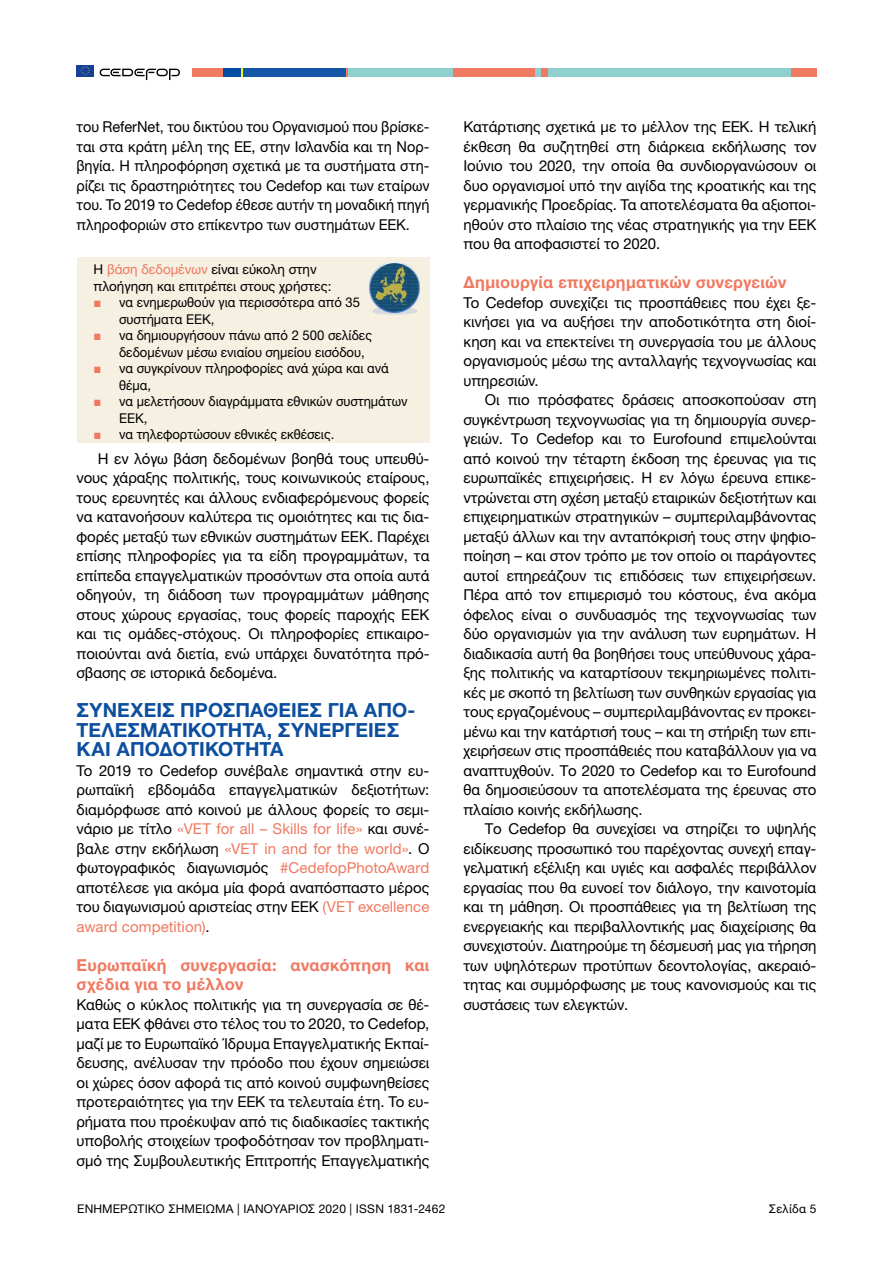
<style>
.page{position:relative;width:893px;height:1263px;background:#fff}
.page>*{position:absolute;margin:0;border:0;box-sizing:border-box;transform-origin:0 0}
.t1{font:700 19.5px/19.5px "Helvetica Neue LTW1 G";color:#0d4f9e}
.t2{font:700 16.5px/19.5px "Helvetica Neue LTW1 G";letter-spacing:.015em;color:#ef7961}
.t3{font:15px/19.5px "Helvetica Neue LTW1 G";letter-spacing:-.005em;color:#000;text-align:justify}
.t4{font:13.5px/16.5px "Helvetica Neue LTW1 G";color:#000}
.t5{font:12px "Helvetica Neue LTW1 G";letter-spacing:.01em;color:#000}
.s1{color:#ef7961}
.s2{font-family:"Arial";color:#ef7961}
</style>
<div class="page">
<div style="left:77px;top:65px;width:17px;height:11px;background:#164194"></div>
<svg style="left:81px;top:66px;width:9px;height:9px"></svg>
<svg style="left:100px;top:69px;width:80px;height:11px"></svg>
<div style="left:192px;top:68px;width:31px;height:9px;background:#ef7961"></div>
<div style="left:347px;top:68px;width:106px;height:9px;background:#8fcfce"></div>
<div style="left:453px;top:68px;width:82px;height:9px;background:#ef7961"></div>
<div style="left:535px;top:68px;width:7px;height:9px;background:#8fcfce"></div>
<div style="left:548px;top:68px;width:243px;height:9px;background:#8fcfce"></div>
<div style="left:542px;top:68px;width:6px;height:9px;background:#ef7961"></div>
<div style="left:223px;top:68px;width:18px;height:9px;background:#034da2"></div>
<svg style="left:241px;top:68px;width:2px;height:9px"></svg>
<svg style="left:345px;top:68px;width:2px;height:9px"></svg>
<div style="left:243px;top:68px;width:102px;height:9px;background:#1556a6"></div>
<div style="left:791px;top:68px;width:26px;height:9px;background:#ef7961"></div>
<div style="left:77px;top:258px;width:352px;height:185px;background:#f5f0e1"></div>
<img style="left:370px;top:262px;width:50px;height:53px">
<p class="t3" style="left:77px;top:117px;width:354px">του ReferNet, του δικτύου του Οργανισμού που βρίσκε&shy;ται στα κράτη μέλη της ΕΕ, στην Ισλανδία και τη Νορ&shy;βηγία. Η πληροφόρηση σχετικά με τα συστήματα στη&shy;ρίζει τις δραστηριότητες του Cedefop και των εταίρων του. Το 2019 το Cedefop έθεσε αυτήν τη μοναδική πηγή πληροφοριών στο επίκεντρο των συστημάτων ΕΕΚ.</p>
<p class="t4" style="left:94px;top:261px;width:239px">Η <span class="s1">βάση δεδομένων</span> είναι εύκολη στην πλοήγηση και επιτρέπει στους χρήστες:</p>
<p class="t4" style="left:119px;top:294px;width:243px;text-indent:-26px"><span class="s2">■</span> να ενημερωθούν για περισσότερα από 35 συστήματα ΕΕΚ,</p>
<p class="t4" style="left:119px;top:327px;width:254px;text-indent:-26px"><span class="s2">■</span> να δημιουργήσουν πάνω από 2 500 σελίδες δεδομένων μέσω ενιαίου σημείου εισόδου,</p>
<p class="t4" style="left:119px;top:360px;width:271px;text-indent:-26px"><span class="s2">■</span> να συγκρίνουν πληροφορίες ανά χώρα και ανά θέμα,</p>
<p class="t4" style="left:119px;top:393px;width:290px;text-indent:-26px"><span class="s2">■</span> να μελετήσουν διαγράμματα εθνικών συστημάτων<br>ΕΕΚ,</p>
<p class="t4" style="left:94px;top:426px;width:242px"><span class="s2">■</span> να τηλεφορτώσουν εθνικές εκθέσεις.</p>
<p class="t3" style="left:77px;top:448px;width:354px;text-indent:21px">Η εν λόγω βάση δεδομένων βοηθά τους υπευθύ&shy;νους χάραξης πολιτικής, τους κοινωνικούς εταίρους, τους ερευνητές και άλλους ενδιαφερόμενους φορείς να κατανοήσουν καλύτερα τις ομοιότητες και τις δια&shy;φορές μεταξύ των εθνικών συστημάτων ΕΕΚ. Παρέχει επίσης πληροφορίες για τα είδη προγραμμάτων, τα επίπεδα επαγγελματικών προσόντων στα οποία αυτά οδηγούν, τη διάδοση των προγραμμάτων μάθησης στους χώρους εργασίας, τους φορείς παροχής ΕΕΚ και τις ομάδες-στόχους. Οι πληροφορίες επικαιρο&shy;ποιούνται ανά διετία, ενώ υπάρχει δυνατότητα πρό&shy;σβασης σε ιστορικά δεδομένα.</p>
<h1 class="t1" style="left:77px;top:700px;width:340px">ΣΥΝΕΧΕΙΣ ΠΡΟΣΠΑΘΕΙΕΣ ΓΙΑ ΑΠΟ-<br>ΤΕΛΕΣΜΑΤΙΚΟΤΗΤΑ, ΣΥΝΕΡΓΕΙΕΣ<br>ΚΑΙ ΑΠΟΔΟΤΙΚΟΤΗΤΑ</h1>
<p class="t3" style="left:77px;top:760px;width:354px">Το 2019 το Cedefop συνέβαλε σημαντικά στην ευ&shy;ρωπαϊκή εβδομάδα επαγγελματικών δεξιοτήτων: διαμόρφωσε από κοινού με άλλους φορείς το σεμι&shy;νάριο με τίτλο <span class="s1">«VET for all – Skills for life»</span> και συνέ&shy;βαλε στην εκδήλωση <span class="s1">«VET in and for the world»</span>. Ο φωτογραφικός διαγωνισμός <span class="s1">#CedefopPhotoAward </span>αποτέλεσε για ακόμα μία φορά αναπόσπαστο μέρος του διαγωνισμού αριστείας στην ΕΕΚ <span class="s1">(VET excellence award competition)</span>.</p>
<p class="t2" style="left:77px;top:955px;width:354px">Ευρωπαϊκή συνεργασία: ανασκόπηση και σχέδια για το μέλλον</p>
<p class="t3" style="left:77px;top:994px;width:354px">Καθώς ο κύκλος πολιτικής για τη συνεργασία σε θέ&shy;ματα ΕΕΚ φθάνει στο τέλος του το 2020, το Cedefop, μαζί με το Ευρωπαϊκό Ίδρυμα Επαγγελματικής Εκπαί&shy;δευσης, ανέλυσαν την πρόοδο που έχουν σημειώσει οι χώρες όσον αφορά τις από κοινού συμφωνηθείσες προτεραιότητες για την ΕΕΚ τα τελευταία έτη. Το ευ&shy;ρήματα που προέκυψαν από τις διαδικασίες τακτικής υποβολής στοιχείων τροφοδότησαν τον προβληματι&shy;σμό της Συμβουλευτικής Επιτροπής Επαγγελματικής</p>
<p class="t3" style="left:463px;top:117px;width:354px">Κατάρτισης σχετικά με το μέλλον της ΕΕΚ. Η τελική έκθεση θα συζητηθεί στη διάρκεια εκδήλωσης τον Ιούνιο του 2020, την οποία θα συνδιοργανώσουν οι δυο οργανισμοί υπό την αιγίδα της κροατικής και της γερμανικής Προεδρίας. Τα αποτελέσματα θα αξιοποι&shy;ηθούν στο πλαίσιο της νέας στρατηγικής για την ΕΕΚ που θα αποφασιστεί το 2020.</p>
<p class="t2" style="left:463px;top:272px;width:325px">Δημιουργία επιχειρηματικών συνεργειών</p>
<p class="t3" style="left:463px;top:292px;width:354px">Το Cedefop συνεχίζει τις προσπάθειες που έχει ξε&shy;κινήσει για να αυξήσει την αποδοτικότητα στη διοί&shy;κηση και να επεκτείνει τη συνεργασία του με άλλους οργανισμούς μέσω της ανταλλαγής τεχνογνωσίας και υπηρεσιών.</p>
<p class="t3" style="left:463px;top:390px;width:354px;text-indent:21px">Οι πιο πρόσφατες δράσεις αποσκοπούσαν στη συγκέντρωση τεχνογνωσίας για τη δημιουργία συνερ&shy;γειών. Το Cedefop και το Eurofound επιμελούνται από κοινού την τέταρτη έκδοση της έρευνας για τις ευρωπαϊκές επιχειρήσεις. Η εν λόγω έρευνα επικε&shy;ντρώνεται στη σχέση μεταξύ εταιρικών δεξιοτήτων και επιχειρηματικών στρατηγικών – συμπεριλαμβάνοντας μεταξύ άλλων και την ανταπόκρισή τους στην ψηφιο&shy;ποίηση – και στον τρόπο με τον οποίο οι παράγοντες αυτοί επηρεάζουν τις επιδόσεις των επιχειρήσεων.<br>Πέρα από τον επιμερισμό του κόστους, ένα ακόμα όφελος είναι ο συνδυασμός της τεχνογνωσίας των δύο οργανισμών για την ανάλυση των ευρημάτων. Η διαδικασία αυτή θα βοηθήσει τους υπεύθυνους χάρα&shy;ξης πολιτικής να καταρτίσουν τεκμηριωμένες πολιτι&shy;κές με σκοπό τη βελτίωση των συνθηκών εργασίας για τους εργαζομένους – συμπεριλαμβάνοντας εν προκει&shy;μένω και την κατάρτισή τους – και τη στήριξη των επι&shy;χειρήσεων στις προσπάθειές που καταβάλλουν για να αναπτυχθούν. Το 2020 το Cedefop και το Eurofound θα δημοσιεύσουν τα αποτελέσματα της έρευνας στο πλαίσιο κοινής εκδήλωσης.</p>
<p class="t3" style="left:463px;top:819px;width:354px;text-indent:21px">Το Cedefop θα συνεχίσει να στηρίζει το υψηλής ειδίκευσης προσωπικό του παρέχοντας συνεχή επαγ&shy;γελματική εξέλιξη και υγιές και ασφαλές περιβάλλον εργασίας που θα ευνοεί τον διάλογο, την καινοτομία και τη μάθηση. Οι προσπάθειες για τη βελτίωση της ενεργειακής και περιβαλλοντικής μας διαχείρισης θα συνεχιστούν. Διατηρούμε τη δέσμευσή μας για τήρηση των υψηλότερων προτύπων δεοντολογίας, ακεραιό&shy;τητας και συμμόρφωσης με τους κανονισμούς και τις συστάσεις των ελεγκτών.</p>
<p class="t5" style="left:77px;top:1201px;width:370px">ΕΝΗΜΕΡΩΤΙΚΟ ΣΗΜΕΙΩΜΑ | ΙΑΝΟΥΑΡΙΟΣ 2020 | ISSN 1831-2462</p>
<p class="t5" style="left:769px;top:1201px;width:49px">Σελίδα 5</p>
</div>
